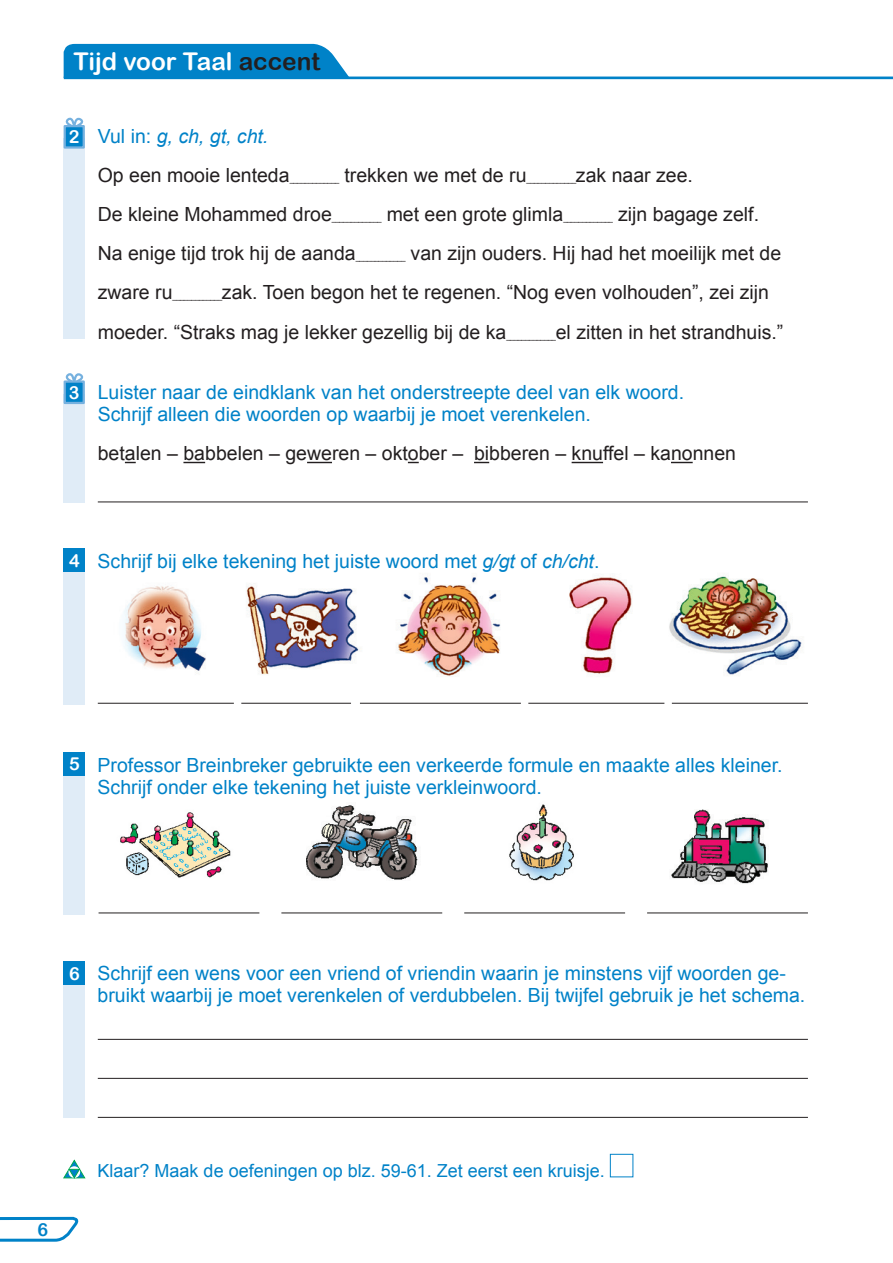
<style>
.page{position:relative;width:893px;height:1263px;background:#fff}
.page>*{position:absolute;margin:0;border:0;box-sizing:border-box;transform-origin:0 0}
.t1{font:24.45px "Arial Rounded MT Bold";color:#fff}
.t2{font:19.5px/22.5px "Arial";color:#0082c8}
.t3{font:19.5px/39px "Arial";color:#231f20}
.t4{font:18px "Arial";color:#0082c8}
.t5{font:18px "Arial Rounded MT Bold";color:#fff}
.t6{font:18px "Arial Rounded MT Bold";color:#0082c8}
.t7{font:7.5px "Arial";color:#231f20}
.s1{color:#231f20}
.s2{color:#0082c8}
.s3{font-style:italic;color:#0082c8}
.s4{font-family:"Arial Rounded MT Bold";font-size:18px;color:#fff}
.s5{font-style:italic}
</style>
<div class="page">
<svg style="left:63px;top:43px;width:308px;height:34px;background:#2393cf"></svg>
<hr style="left:64px;top:77px;width:829px;height:2px;background:#0082c8">
<svg style="left:0;top:1216px;width:79px;height:26px"></svg>
<svg style="left:63px;top:117px;width:21px;height:12px"></svg>
<div style="left:64px;top:138px;width:21px;height:201px;background:#e0ecf7"></div>
<div style="left:65px;top:126px;width:19px;height:21px;background:#0082c8"></div>
<div style="left:64px;top:125px;width:21px;height:24px;border:2px solid #76b1df"></div>
<div style="left:64px;top:973px;width:21px;height:144px;background:#e0ecf7"></div>
<div style="left:64px;top:962px;width:21px;height:23px;background:#0082c8"></div>
<hr style="left:98px;top:1117px;width:710px;height:1px;background:#231f20">
<hr style="left:98px;top:1078px;width:710px;height:1px;background:#231f20">
<hr style="left:98px;top:1039px;width:710px;height:1px;background:#231f20">
<div style="left:610px;top:1154px;width:23px;height:23px;border:1px solid #0082c8"></div>
<svg style="left:64px;top:1160px;width:21px;height:18px"></svg>
<svg style="left:183px;top:462px;width:22px;height:1px"></svg>
<svg style="left:307px;top:462px;width:25px;height:1px"></svg>
<svg style="left:474px;top:462px;width:15px;height:1px"></svg>
<hr style="left:572px;top:462px;width:31px;height:1px;background:#231f20">
<svg style="left:671px;top:462px;width:22px;height:1px"></svg>
<svg style="left:63px;top:373px;width:21px;height:12px"></svg>
<div style="left:64px;top:394px;width:21px;height:108px;background:#e0ecf7"></div>
<div style="left:65px;top:382px;width:19px;height:21px;background:#0082c8"></div>
<div style="left:64px;top:380px;width:21px;height:24px;border:2px solid #76b1df"></div>
<hr style="left:98px;top:502px;width:710px;height:1px;background:#231f20">
<img style="left:397px;top:576px;width:104px;height:100px">
<img style="left:669px;top:576px;width:133px;height:99px">
<img style="left:124px;top:586px;width:82px;height:88px">
<img style="left:246px;top:583px;width:113px;height:92px">
<img style="left:569px;top:577px;width:63px;height:97px">
<div style="left:64px;top:560px;width:21px;height:144px;background:#e0ecf7"></div>
<div style="left:64px;top:549px;width:21px;height:23px;background:#0082c8"></div>
<hr style="left:98px;top:703px;width:136px;height:1px;background:#231f20">
<hr style="left:241px;top:703px;width:110px;height:1px;background:#231f20">
<hr style="left:360px;top:703px;width:161px;height:1px;background:#231f20">
<hr style="left:528px;top:703px;width:136px;height:1px;background:#231f20">
<hr style="left:672px;top:703px;width:136px;height:1px;background:#231f20">
<img style="left:509px;top:804px;width:65px;height:77px">
<img style="left:306px;top:805px;width:112px;height:75px">
<img style="left:98px;top:812px;width:133px;height:101px">
<img style="left:647px;top:809px;width:156px;height:105px">
<div style="left:64px;top:763px;width:21px;height:151px;background:#e0ecf7"></div>
<div style="left:64px;top:752px;width:21px;height:23px;background:#0082c8"></div>
<hr style="left:99px;top:912px;width:160px;height:1px;background:#231f20">
<hr style="left:281px;top:912px;width:161px;height:1px;background:#231f20">
<hr style="left:464px;top:912px;width:161px;height:1px;background:#231f20">
<hr style="left:647px;top:912px;width:161px;height:1px;background:#231f20">
<p class="t1" style="left:74px;top:47px;width:248px">Tijd voor Taal <span class="s1">accent</span></p>
<p class="t5" style="left:69px;top:126px;width:12px">2</p>
<p class="t5" style="left:69px;top:382px;width:12px">3</p>
<p class="t3" style="left:98px;top:117px;width:193px"><span class="s2">Vul in:</span> <span class="s3">g, ch, gt, cht.<br></span>Op een mooie lenteda</p>
<p class="t3" style="left:344px;top:156px;width:184px">trekken we met de ru</p>
<p class="t3" style="left:576px;top:156px;width:119px">zak naar zee.</p>
<p class="t7" style="left:290px;top:175px;width:51px">_____________</p>
<p class="t7" style="left:527px;top:175px;width:51px">_____________</p>
<p class="t3" style="left:618px;top:195px;width:142px">zijn bagage zelf.</p>
<p class="t3" style="left:98px;top:195px;width:236px">De kleine Mohammed droe</p>
<p class="t3" style="left:387px;top:195px;width:178px">met een grote glimla</p>
<p class="t7" style="left:332px;top:214px;width:51px">_____________</p>
<p class="t7" style="left:563px;top:214px;width:51px">_____________</p>
<p class="t3" style="left:98px;top:234px;width:259px">Na enige tijd trok hij de aanda</p>
<p class="t3" style="left:411px;top:234px;width:372px">van zijn ouders. Hij had het moeilijk met de</p>
<p class="t7" style="left:356px;top:253px;width:51px">_____________</p>
<p class="t3" style="left:98px;top:273px;width:673px;text-indent:124px">zak. Toen begon het te regenen. “Nog even volhouden”, zei zijn moeder. “Straks mag je lekker gezellig bij de ka</p>
<p class="t7" style="left:506px;top:331px;width:51px">_____________</p>
<p class="t3" style="left:98px;top:273px;width:76px">zware ru</p>
<p class="t7" style="left:173px;top:292px;width:51px">_____________</p>
<p class="t3" style="left:556px;top:312px;width:229px">el zitten in het strandhuis.”</p>
<p class="t2" style="left:98px;top:381px;width:588px">Luister naar de eindklank van het onderstreepte deel van elk woord.<br>Schrijf alleen die woorden op waarbij je moet verenkelen.</p>
<p class="t3" style="left:98px;top:434px;width:640px">betalen – babbelen – geweren – oktober – bibberen – knuffel – kanonnen</p>
<p class="t2" style="left:69px;top:550px;width:532px"><span class="s4">4</span> Schrijf bij elke tekening het juiste woord met <span class="s5">g/gt</span> of <span class="s5">ch/cht</span>.</p>
<p class="t5" style="left:69px;top:753px;width:12px">5</p>
<p class="t2" style="left:98px;top:754px;width:687px">Professor Breinbreker gebruikte een verkeerde formule en maakte alles kleiner.<br>Schrijf onder elke tekening het juiste verkleinwoord.</p>
<p class="t5" style="left:69px;top:963px;width:12px">6</p>
<p class="t2" style="left:98px;top:962px;width:709px">Schrijf een wens voor een vriend of vriendin waarin je minstens vijf woorden ge&shy;bruikt waarbij je moet verenkelen of verdubbelen. Bij twijfel gebruik je het schema.</p>
<p class="t6" style="left:37px;top:1218px;width:12px">6</p>
<p class="t4" style="left:98px;top:1159px;width:509px">Klaar? Maak de oefeningen op blz. 59-61. Zet eerst een kruisje.</p>
</div>
